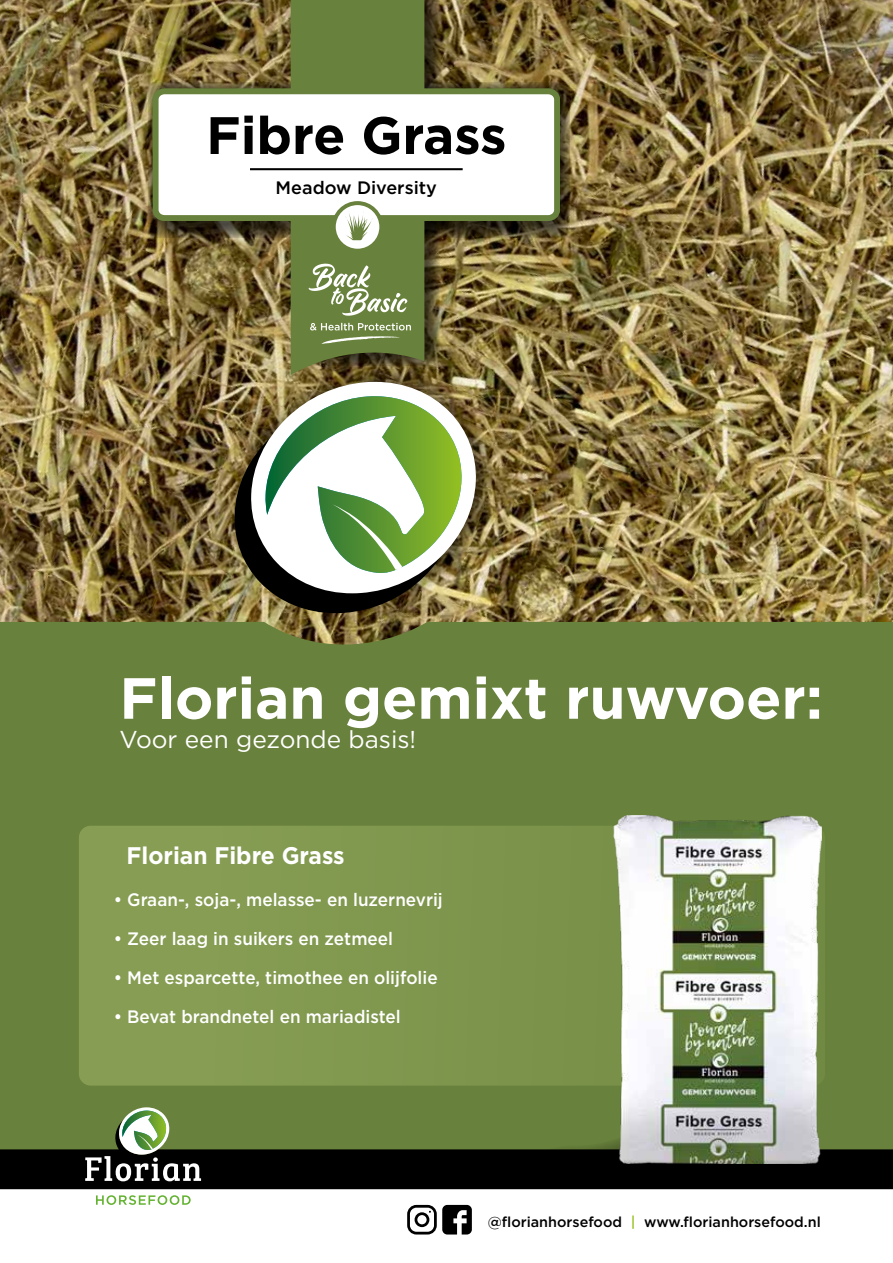
<style>
.page{position:relative;width:893px;height:1263px;background:#fff}
.page>*{position:absolute;margin:0;border:0;box-sizing:border-box;transform-origin:0 0}
.t1{font:700 57.9px "Gotham";color:#fff}
.t2{font:700 52.65px "Gotham";color:#000}
.t3{font:24.45px "Gotham";color:#fff}
.t4{font:700 24px "Gotham";color:#fff;scale:.95 1}
.t5{font:500 18px "Gotham";color:#fff;scale:.95 1}
.t6{font:500 18px "Gotham";color:#000}
.t7{font:500 14.4px "Gotham";color:#000}
.s1{color:#95c11f}
</style>
<div class="page">
<img style="left:0;top:0;width:893px;height:622px">
<img style="left:233px;top:370px;width:261px;height:243px">
<svg style="left:148px;top:82px;width:422px;height:156px;background:#4b4024"></svg>
<svg style="left:424px;top:0;width:15px;height:366px;background:#453c20"></svg>
<div style="left:0;top:622px;width:893px;height:498px;background:#68813c"></div>
<svg style="left:0;top:1120px;width:893px;height:69px;background:#293317"></svg>
<svg style="left:85px;top:1107px;width:116px;height:74px"></svg>
<svg style="left:96px;top:1195px;width:95px;height:10px"></svg>
<svg style="left:407px;top:1205px;width:65px;height:29px"></svg>
<svg style="left:291px;top:0;width:133px;height:375px;background:#667b39"></svg>
<img style="left:234px;top:402px;width:226px;height:211px">
<img style="left:250px;top:382px;width:227px;height:211px">
<svg style="left:264px;top:392px;width:199px;height:191px"></svg>
<div style="left:156px;top:91px;width:401px;height:127px;background:#fff;border-radius:8px"></div>
<div style="left:153px;top:88px;width:407px;height:133px;border:6px solid #68813c;border-radius:8px"></div>
<hr style="left:250px;top:168px;width:213px;height:2px;background:#000">
<div style="left:79px;top:826px;width:746px;height:259px;background:#869d53;border-radius:12px"></div>
<svg style="left:537px;top:1130px;width:248px;height:52px;background:#151a0c"></svg>
<svg style="left:332px;top:201px;width:51px;height:52px"></svg>
<img style="left:614px;top:815px;width:208px;height:349px">
<svg style="left:310px;top:323px;width:101px;height:21px;background:#849961"></svg>
<svg style="left:309px;top:264px;width:98px;height:52px"></svg>
<h2 class="t2" style="left:206px;top:100px;width:302px">Fibre Grass</h2>
<p class="t6" style="left:276px;top:175px;width:163px">Meadow Diversity</p>
<h1 class="t1" style="left:119px;top:660px;width:705px">Florian gemixt ruwvoer:</h1>
<h3 class="t3" style="left:119px;top:724px;width:298px">Voor een gezonde basis!</h3>
<h3 class="t4" style="left:126px;top:839px;width:231px">Florian Fibre Grass</h3>
<p class="t5" style="left:114px;top:888px;width:348px">• Graan-, soja-, melasse- en luzernevrij</p>
<p class="t5" style="left:114px;top:927px;width:296px">• Zeer laag in suikers en zetmeel</p>
<p class="t5" style="left:114px;top:966px;width:342px">• Met esparcette, timothee en olijfolie</p>
<p class="t5" style="left:114px;top:1005px;width:304px">• Bevat brandnetel en mariadistel</p>
<p class="t7" style="left:488px;top:1212px;width:335px">@florianhorsefood <span class="s1">|</span> www.florianhorsefood.nl</p>
</div>
